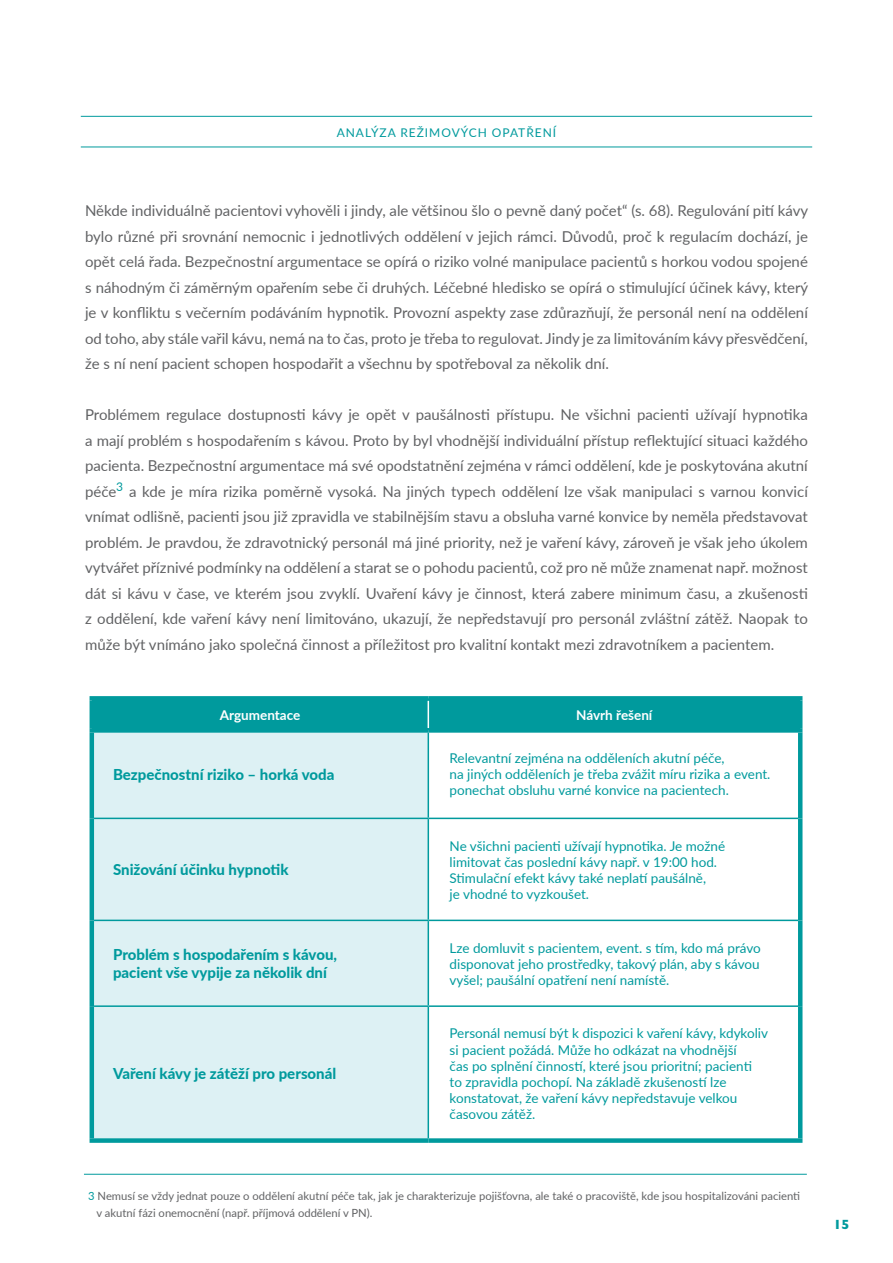
<style>
.page{position:relative;width:893px;height:1263px;background:#fff}
.page>*{position:absolute;margin:0;border:0;box-sizing:border-box;transform-origin:0 0}
.t1{font:15px/25.5px "Lato";color:#616264;text-align:justify}
.t2{font:800 15px/18px "Lato";color:#009a9d}
.t3{font:13.5px/16.2px "Lato";color:#009a9d}
.t4{font:700 13.5px "Lato";color:#fff}
.t5{font:800 13.5px "Gill Sans";color:#009a9d}
.t6{font:12px "Lato";letter-spacing:.08em;color:#009a9d}
.t7{font:11.25px/16.5px "Lato";color:#616264}
.s1{color:#009a9d}
</style>
<div class="page">
<hr style="left:81px;top:116px;width:731px;height:1px;background:#009a9d">
<hr style="left:81px;top:147px;width:731px;height:1px;background:#009a9d">
<div style="left:94px;top:733px;width:334px;height:405px;background:#ddf1f4"></div>
<hr style="left:428px;top:733px;width:1px;height:85px;background:#009a9d">
<hr style="left:428px;top:819px;width:1px;height:101px;background:#009a9d">
<hr style="left:428px;top:921px;width:1px;height:84px;background:#009a9d">
<hr style="left:428px;top:1007px;width:1px;height:131px;background:#009a9d">
<div style="left:94px;top:701px;width:704px;height:27px;background:#009a9d"></div>
<div style="left:90px;top:696px;width:338px;height:5px;background:#009a9d"></div>
<hr style="left:90px;top:701px;width:4px;height:27px;background:#009a9d">
<div style="left:428px;top:696px;width:374px;height:5px;background:#009a9d"></div>
<hr style="left:798px;top:701px;width:4px;height:27px;background:#009a9d">
<div style="left:90px;top:728px;width:338px;height:5px;background:#009a9d"></div>
<hr style="left:90px;top:733px;width:4px;height:85px;background:#009a9d">
<div style="left:428px;top:728px;width:374px;height:5px;background:#009a9d"></div>
<hr style="left:798px;top:733px;width:4px;height:85px;background:#009a9d">
<hr style="left:90px;top:818px;width:4px;height:102px;background:#009a9d">
<hr style="left:798px;top:818px;width:4px;height:102px;background:#009a9d">
<hr style="left:90px;top:920px;width:4px;height:86px;background:#009a9d">
<hr style="left:798px;top:920px;width:4px;height:86px;background:#009a9d">
<hr style="left:90px;top:1006px;width:4px;height:132px;background:#009a9d">
<hr style="left:798px;top:1006px;width:4px;height:132px;background:#009a9d">
<div style="left:90px;top:1138px;width:338px;height:5px;background:#009a9d"></div>
<div style="left:428px;top:1138px;width:374px;height:5px;background:#009a9d"></div>
<hr style="left:94px;top:818px;width:334px;height:1px;background:#009a9d">
<hr style="left:428px;top:818px;width:370px;height:1px;background:#009a9d">
<hr style="left:94px;top:920px;width:334px;height:1px;background:#009a9d">
<hr style="left:428px;top:920px;width:370px;height:1px;background:#009a9d">
<hr style="left:94px;top:1005px;width:334px;height:2px;background:#009a9d">
<hr style="left:428px;top:1005px;width:370px;height:2px;background:#009a9d">
<hr style="left:84px;top:1174px;width:723px;height:1px;background:#009a9d">
<p class="t6" style="left:337px;top:124px;width:221px">Analýza režimových opatření</p>
<p class="t1" style="left:85px;top:197px;width:725px">Někde individuálně pacientovi vyhověli i jindy, ale většinou šlo o pevně daný počet“ (s. 68). Regulování pití kávy bylo různé při srovnání nemocnic i jednotlivých oddělení v jejich rámci. Důvodů, proč k regulacím dochází, je opět celá řada. Bezpečnostní argumentace se opírá o riziko volné manipulace pacientů s horkou vodou spojené s náhodným či záměrným opařením sebe či druhých. Léčebné hledisko se opírá o stimulující účinek kávy, který je v konfliktu s večerním podáváním hypnotik. Provozní aspekty zase zdůrazňují, že personál není na oddělení od toho, aby stále vařil kávu, nemá na to čas, proto je třeba to regulovat. Jindy je za limitováním kávy přesvědčení, že s ní není pacient schopen hospodařit a všechnu by spotřeboval za několik dní.</p>
<p class="t1" style="left:85px;top:401px;width:724px">Problémem regulace dostupnosti kávy je opět v paušálnosti přístupu. Ne všichni pacienti užívají hypnotika a mají problém s hospodařením s kávou. Proto by byl vhodnější individuální přístup reflektující situaci každého pacienta. Bezpečnostní argumentace má své opodstatnění zejména v rámci oddělení, kde je poskytována akutní péče<sup>3</sup> a kde je míra rizika poměrně vysoká. Na jiných typech oddělení lze však manipulaci s varnou konvicí vnímat odlišně, pacienti jsou již zpravidla ve stabilnějším stavu a obsluha varné konvice by neměla představovat problém. Je pravdou, že zdravotnický personál má jiné priority, než je vaření kávy, zároveň je však jeho úkolem vytvářet příznivé podmínky na oddělení a starat se o pohodu pacientů, což pro ně může znamenat např. možnost dát si kávu v čase, ve kterém jsou zvyklí. Uvaření kávy je činnost, která zabere minimum času, a zkušenosti z oddělení, kde vaření kávy není limitováno, ukazují, že nepředstavují pro personál zvláštní zátěž. Naopak to může být vnímáno jako společná činnost a příležitost pro kvalitní kontakt mezi zdravotníkem a pacientem.</p>
<p class="t4" style="left:220px;top:705px;width:82px">Argumentace</p>
<p class="t4" style="left:576px;top:705px;width:78px">Návrh řešení</p>
<p class="t2" style="left:113px;top:765px;width:223px">Bezpečnostní riziko – horká voda</p>
<p class="t2" style="left:113px;top:860px;width:177px">Snižování účinku hypnotik</p>
<p class="t3" style="left:450px;top:749px;width:322px">Relevantní zejména na odděleních akutní péče,<br>na jiných odděleních je třeba zvážit míru rizika a event. ponechat obsluhu varné konvice na pacientech.</p>
<p class="t3" style="left:450px;top:837px;width:277px">Ne všichni pacienti užívají hypnotika. Je možné limitovat čas poslední kávy např. v 19:00 hod.<br>Stimulační efekt kávy také neplatí paušálně,<br>je vhodné to vyzkoušet.</p>
<p class="t2" style="left:113px;top:945px;width:225px">Problém s hospodařením s kávou, pacient vše vypije za několik dní</p>
<p class="t3" style="left:450px;top:939px;width:313px;text-align:justify">Lze domluvit s pacientem, event. s tím, kdo má právo disponovat jeho prostředky, takový plán, aby s kávou vyšel; paušální opatření není namístě.</p>
<p class="t2" style="left:113px;top:1064px;width:225px">Vaření kávy je zátěží pro personál</p>
<p class="t3" style="left:450px;top:1025px;width:320px">Personál nemusí být k dispozici k vaření kávy, kdykoliv si pacient požádá. Může ho odkázat na vhodnější<br>čas po splnění činností, které jsou prioritní; pacienti<br>to zpravidla pochopí. Na základě zkušeností lze konstatovat, že vaření kávy nepředstavuje velkou časovou zátěž.</p>
<p class="t7" style="left:97px;top:1187px;width:705px;text-indent:-8px"><span class="s1">3</span> Nemusí se vždy jednat pouze o oddělení akutní péče tak, jak je charakterizuje pojišťovna, ale také o pracoviště, kde jsou hospitalizováni pacienti v akutní fázi onemocnění (např. příjmová oddělení v PN).</p>
<p class="t5" style="left:833px;top:1217px;width:18px">15</p>
</div>
